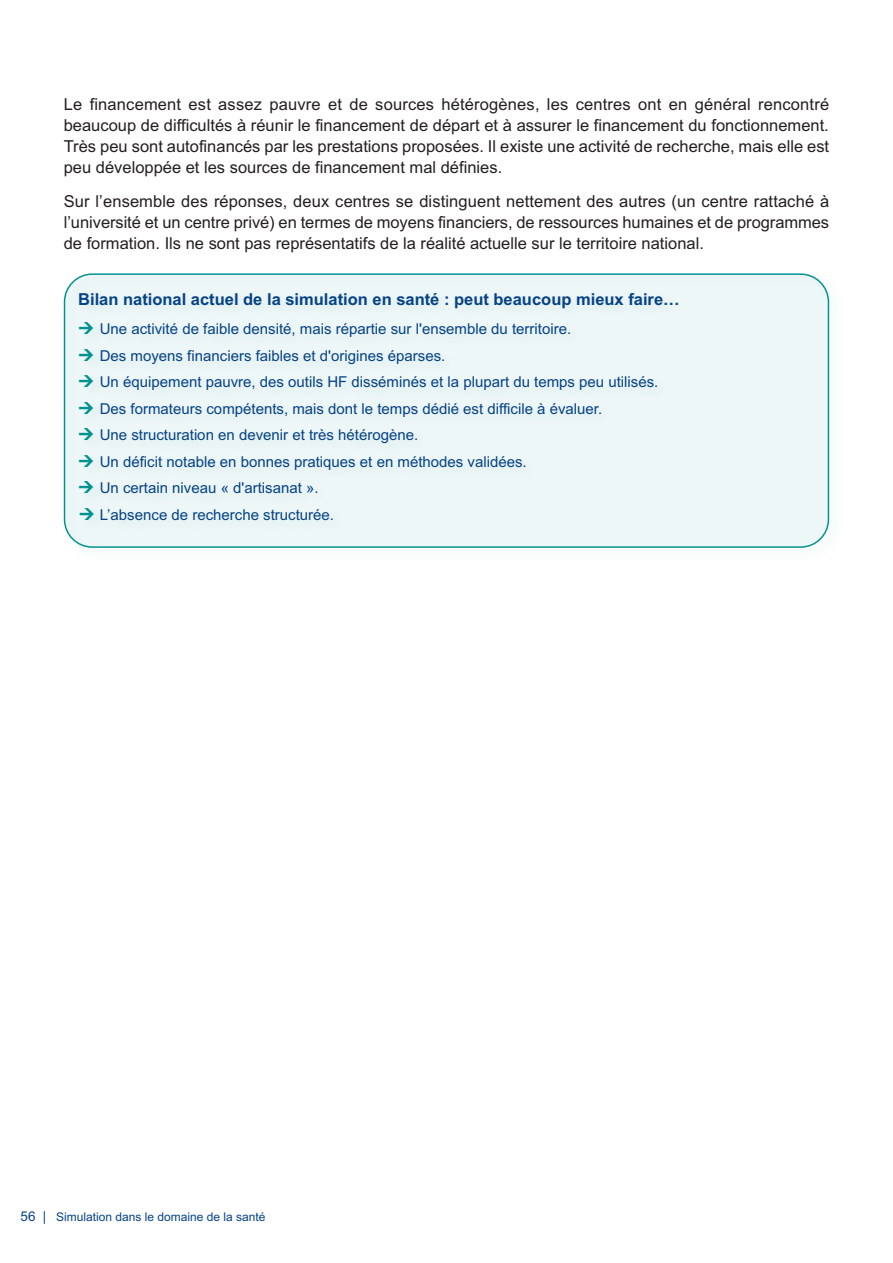
<style>
.page{position:relative;width:893px;height:1263px;background:#fff}
.page>*{position:absolute;margin:0;border:0;box-sizing:border-box;transform-origin:0 0}
.t1{font:16.5px/21px "Arial";color:#231f20;text-align:justify}
.t2{font:700 16.5px "Arial";color:#054286}
.t3{font:15px/26.5px "Arial";color:#054286}
.t4{font:12px "Arial";color:#054286}
.s1{font-size:13.5px}
</style>
<div class="page">
<div style="left:64px;top:273px;width:765px;height:275px;background:#edf7f7"></div>
<svg style="left:79px;top:322px;width:14px;height:12px"></svg>
<svg style="left:79px;top:349px;width:14px;height:12px"></svg>
<svg style="left:79px;top:375px;width:14px;height:12px"></svg>
<svg style="left:79px;top:402px;width:14px;height:12px"></svg>
<svg style="left:79px;top:428px;width:14px;height:12px"></svg>
<svg style="left:79px;top:455px;width:14px;height:12px"></svg>
<svg style="left:79px;top:481px;width:14px;height:12px"></svg>
<svg style="left:80px;top:508px;width:14px;height:12px"></svg>
<p class="t1" style="left:64px;top:94px;width:767px">Le financement est assez pauvre et de sources hétérogènes, les centres ont en général rencontré beaucoup de difficultés à réunir le financement de départ et à assurer le financement du fonctionnement.<br>Très peu sont autofinancés par les prestations proposées. Il existe une activité de recherche, mais elle est peu développée et les sources de financement mal définies.</p>
<p class="t1" style="left:64px;top:190px;width:767px">Sur l’ensemble des réponses, deux centres se distinguent nettement des autres (un centre rattaché à l’université et un centre privé) en termes de moyens financiers, de ressources humaines et de programmes de formation. Ils ne sont pas représentatifs de la réalité actuelle sur le territoire national.</p>
<p class="t2" style="left:78px;top:289px;width:603px">Bilan national actuel de la simulation en santé : peut beaucoup mieux faire…</p>
<p class="t3" style="left:100px;top:316px;width:560px">Une activité de faible densité, mais répartie sur l'ensemble du territoire.<br>Des moyens financiers faibles et d'origines éparses.<br>Un équipement pauvre, des outils HF disséminés et la plupart du temps peu utilisés.<br>Des formateurs compétents, mais dont le temps dédié est difficile à évaluer.<br>Une structuration en devenir et très hétérogène.<br>Un déficit notable en bonnes pratiques et en méthodes validées.<br>Un certain niveau « d'artisanat ».<br>L’absence de recherche structurée.</p>
<p class="t4" style="left:21px;top:1209px;width:247px"><span class="s1">56 |</span> Simulation dans le domaine de la santé</p>
</div>
